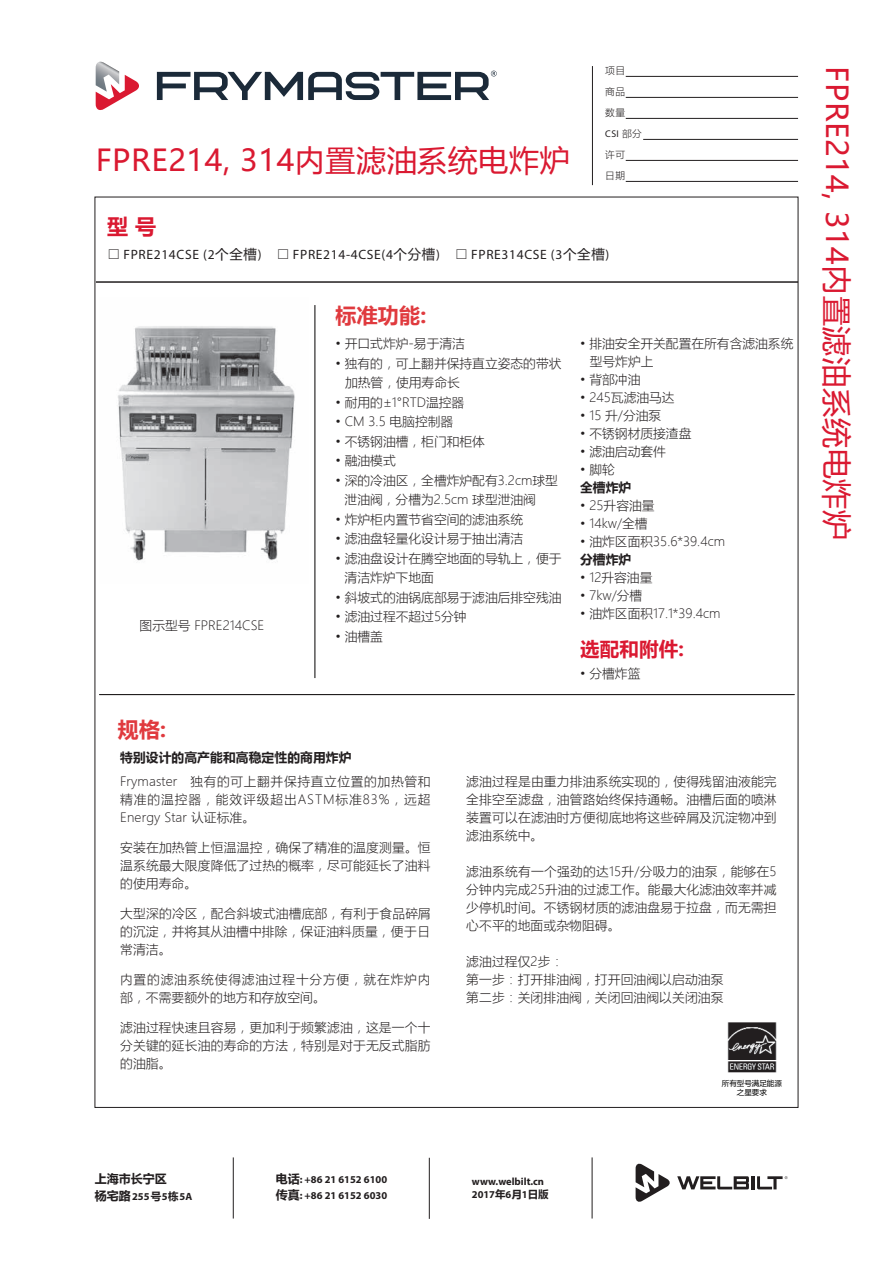
<style>
.page{position:relative;width:893px;height:1263px;background:#fff}
.page>*{position:absolute;margin:0;border:0;box-sizing:border-box;transform-origin:0 0}
.t1{font:30px "Microsoft Ya Hei";letter-spacing:.02em;color:#da1931}
.t2{font:700 21px "Microsoft Ya Hei";letter-spacing:.01em;color:#e03a3e}
.t3{font:700 21px "Microsoft Ya Hei";color:#da1931}
.t4{font:700 19.5px "Microsoft Ya Hei";letter-spacing:.01em;color:#da1931}
.t5{font:13.5px "Myriad Pro";letter-spacing:.05em;color:#221e1f}
.t6{font:300 12.75px/18px "Microsoft Ya Hei";letter-spacing:.01em;color:#221e1f;text-align:justify}
.t7{font:300 12.75px/18px "Microsoft Ya Hei";letter-spacing:.06em;color:#221e1f}
.t8{font:700 12.75px "Microsoft Ya Hei";letter-spacing:.01em;color:#221e1f}
.t9{font:700 12px "Microsoft Ya Hei";color:#221e1f}
.t10{font:700 10.5px/16.5px "Myriad Pro";color:#221e1f}
.t11{font:300 9.75px/21px "Microsoft Ya Hei";letter-spacing:.05em;color:#221e1f;text-align:justify}
.t12{font:9.75px "Myriad Pro";color:#221e1f}
.t13{font:7.5px/9px "Microsoft Ya Hei";color:#000101;text-align:center}
.s1{font-family:"Microsoft Ya Hei";font-weight:300}
.s2{font-family:"Fang Song"}
.s3{font-family:"Microsoft Ya Hei"}
.s4{font-family:"Microsoft Ya Hei";font-size:12px}
</style>
<div class="page">
<img style="left:118px;top:326px;width:177px;height:236px">
<hr style="left:592px;top:66px;width:1px;height:119px;background:#221e1f">
<hr style="left:626px;top:118px;width:172px;height:1px;background:#221e1f">
<hr style="left:626px;top:160px;width:172px;height:1px;background:#221e1f">
<hr style="left:626px;top:181px;width:172px;height:1px;background:#221e1f">
<hr style="left:626px;top:97px;width:172px;height:1px;background:#221e1f">
<hr style="left:626px;top:76px;width:172px;height:1px;background:#221e1f">
<hr style="left:643px;top:139px;width:155px;height:1px;background:#221e1f">
<svg style="left:96px;top:62px;width:43px;height:48px"></svg>
<svg style="left:157px;top:71px;width:340px;height:29px"></svg>
<hr style="left:315px;top:305px;width:1px;height:373px;background:#030000">
<img style="left:727px;top:1022px;width:50px;height:50px">
<hr style="left:99px;top:694px;width:695px;height:1px;background:#221e1f">
<hr style="left:96px;top:282px;width:702px;height:1px;background:#221e1f">
<hr style="left:233px;top:1157px;width:1px;height:61px;background:#221e1f">
<hr style="left:429px;top:1158px;width:1px;height:61px;background:#221e1f">
<hr style="left:592px;top:1157px;width:1px;height:61px;background:#221e1f">
<svg style="left:677px;top:1176px;width:110px;height:13px"></svg>
<svg style="left:636px;top:1163px;width:34px;height:39px"></svg>
<h1 class="t1" style="left:96px;top:140px;width:475px">FPRE214, 314内置滤油系统电炸炉</h1>
<h2 class="t3" style="left:107px;top:212px;width:50px">型 号</h2>
<p class="t11" style="left:605px;top:60px;width:21px">项目商品数量</p>
<p class="t12" style="left:605px;top:128px;width:38px">CSI <span class="s1">部分</span></p>
<p class="t11" style="left:605px;top:144px;width:21px">许可日期</p>
<p class="t5" style="left:107px;top:247px;width:504px"><span class="s2">□</span> FPRE214CSE (2<span class="s3">个全槽</span>) <span class="s2">□</span> FPRE214-4CSE(4<span class="s3">个分槽</span>) <span class="s2">□</span> FPRE314CSE (3<span class="s3">个全槽</span>)</p>
<p class="t6" style="left:140px;top:616px;width:126px">图示型号 FPRE214CSE</p>
<h2 class="t2" style="left:118px;top:714px;width:50px">规格:</h2>
<h2 class="t2" style="left:335px;top:301px;width:92px">标准功能:</h2>
<p class="t6" style="left:335px;top:334px;width:131px">• 开口式炸炉-易于清洁</p>
<p class="t6" style="left:345px;top:353px;width:218px;line-height:19.5px;text-indent:-10px">• 独有的，可上翻并保持直立姿态的带状加热管，使用寿命长</p>
<p class="t6" style="left:335px;top:393px;width:130px">• 耐用的±1°RTD温控器</p>
<p class="t6" style="left:335px;top:412px;width:119px">• CM 3.5 电脑控制器</p>
<p class="t6" style="left:335px;top:432px;width:151px">• 不锈钢油槽，柜门和柜体</p>
<p class="t6" style="left:335px;top:451px;width:62px">• 融油模式</p>
<p class="t6" style="left:345px;top:470px;width:215px;line-height:19.5px;text-indent:-9px">• 深的冷油区，全槽炸炉配有3.2cm球型泄油阀，分槽为2.5cm 球型泄油阀</p>
<p class="t6" style="left:335px;top:510px;width:189px">• 炸炉柜内置节省空间的滤油系统</p>
<p class="t6" style="left:335px;top:529px;width:189px">• 滤油盘轻量化设计易于抽出清洁</p>
<p class="t6" style="left:345px;top:548px;width:218px;line-height:19.5px;text-indent:-9px">• 滤油盘设计在腾空地面的导轨上，便于清洁炸炉下地面</p>
<p class="t6" style="left:335px;top:588px;width:227px">• 斜坡式的油锅底部易于滤油后排空残油</p>
<p class="t6" style="left:335px;top:607px;width:133px">• 滤油过程不超过5分钟</p>
<p class="t6" style="left:335px;top:627px;width:49px">• 油槽盖</p>
<p class="t6" style="left:590px;top:334px;width:205px;text-indent:-10px">• 排油安全开关配置在所有含滤油系统型号炸炉上</p>
<p class="t6" style="left:580px;top:370px;width:62px">• 背部冲油</p>
<p class="t6" style="left:580px;top:388px;width:96px">• 245瓦滤油马达</p>
<p class="t6" style="left:580px;top:406px;width:83px">• 15 升/分油泵</p>
<p class="t6" style="left:580px;top:424px;width:113px">• 不锈钢材质接渣盘</p>
<p class="t6" style="left:580px;top:442px;width:87px">• 滤油启动套件</p>
<p class="t6" style="left:580px;top:460px;width:36px">• 脚轮</p>
<p class="t8" style="left:580px;top:479px;width:52px">全槽炸炉</p>
<p class="t6" style="left:580px;top:496px;width:76px">• 25升容油量</p>
<p class="t6" style="left:580px;top:514px;width:69px">• 14kw/全槽</p>
<p class="t6" style="left:580px;top:532px;width:146px">• 油炸区面积35.6*39.4cm</p>
<p class="t8" style="left:580px;top:551px;width:52px">分槽炸炉</p>
<p class="t6" style="left:580px;top:568px;width:74px">• 12升容油量</p>
<p class="t6" style="left:580px;top:586px;width:64px">• 7kw/分槽</p>
<p class="t6" style="left:580px;top:604px;width:142px">• 油炸区面积17.1*39.4cm</p>
<h3 class="t4" style="left:580px;top:635px;width:105px">选配和附件:</h3>
<p class="t6" style="left:580px;top:664px;width:62px">• 分槽炸篮</p>
<p class="t8" style="left:120px;top:748px;width:233px">特别设计的高产能和高稳定性的商用炸炉</p>
<p class="t6" style="left:120px;top:772px;width:312px">Frymaster 独有的可上翻并保持直立位置的加热管和精准的温控器，能效评级超出ASTM标准83%，远超Energy Star 认证标准。</p>
<p class="t6" style="left:120px;top:838px;width:312px">安装在加热管上恒温温控，确保了精准的温度测量。恒温系统最大限度降低了过热的概率，尽可能延长了油料的使用寿命。</p>
<p class="t6" style="left:120px;top:904px;width:312px">大型深的冷区，配合斜坡式油槽底部，有利于食品碎屑的沉淀，并将其从油槽中排除，保证油料质量，便于日常清洁。</p>
<p class="t7" style="left:120px;top:970px;width:312px">内置的滤油系统使得滤油过程十分方便，就在炸炉内部，不需要额外的地方和存放空间。</p>
<p class="t6" style="left:120px;top:1018px;width:312px">滤油过程快速且容易，更加利于频繁滤油，这是一个十分关键的延长油的寿命的方法，特别是对于无反式脂肪的油脂。</p>
<p class="t6" style="left:466px;top:772px;width:312px">滤油过程是由重力排油系统实现的，使得残留油液能完全排空至滤盘，油管路始终保持通畅。油槽后面的喷淋装置可以在滤油时方便彻底地将这些碎屑及沉淀物冲到滤油系统中。</p>
<p class="t6" style="left:466px;top:862px;width:312px">滤油系统有一个强劲的达15升/分吸力的油泵，能够在5分钟内完成25升油的过滤工作。能最大化滤油效率并减少停机时间。不锈钢材质的滤油盘易于拉盘，而无需担心不平的地面或杂物阻碍。</p>
<p class="t6" style="left:466px;top:952px;width:259px;text-align:left">滤油过程仅2步：<br>第一步：打开排油阀，打开回油阀以启动油泵第二步：关闭排油阀，关闭回油阀以关闭油泵</p>
<p class="t13" style="left:722px;top:1078px;width:61px">所有型号满足能源之星要求</p>
<h1 class="t1" style="left:857px;top:66px;width:475px;rotate:90deg">FPRE214, 314内置滤油系统电炸炉</h1>
<p class="t9" style="left:95px;top:1170px;width:73px">上海市长宁区</p>
<p class="t10" style="left:95px;top:1188px;width:99px"><span class="s4">杨宅路</span>255<span class="s3">号</span>5<span class="s3">栋</span>5A</p>
<p class="t10" style="left:276px;top:1170px;width:113px"><span class="s4">电话</span>: +86 21 6152 6100<span class="s4">传真</span>: +86 21 6152 6030</p>
<p class="t10" style="left:472px;top:1175px;width:78px;line-height:12.6px">www.welbilt.cn<br>2017<span class="s3">年</span>6<span class="s3">月</span>1<span class="s3">日版</span></p>
</div>
